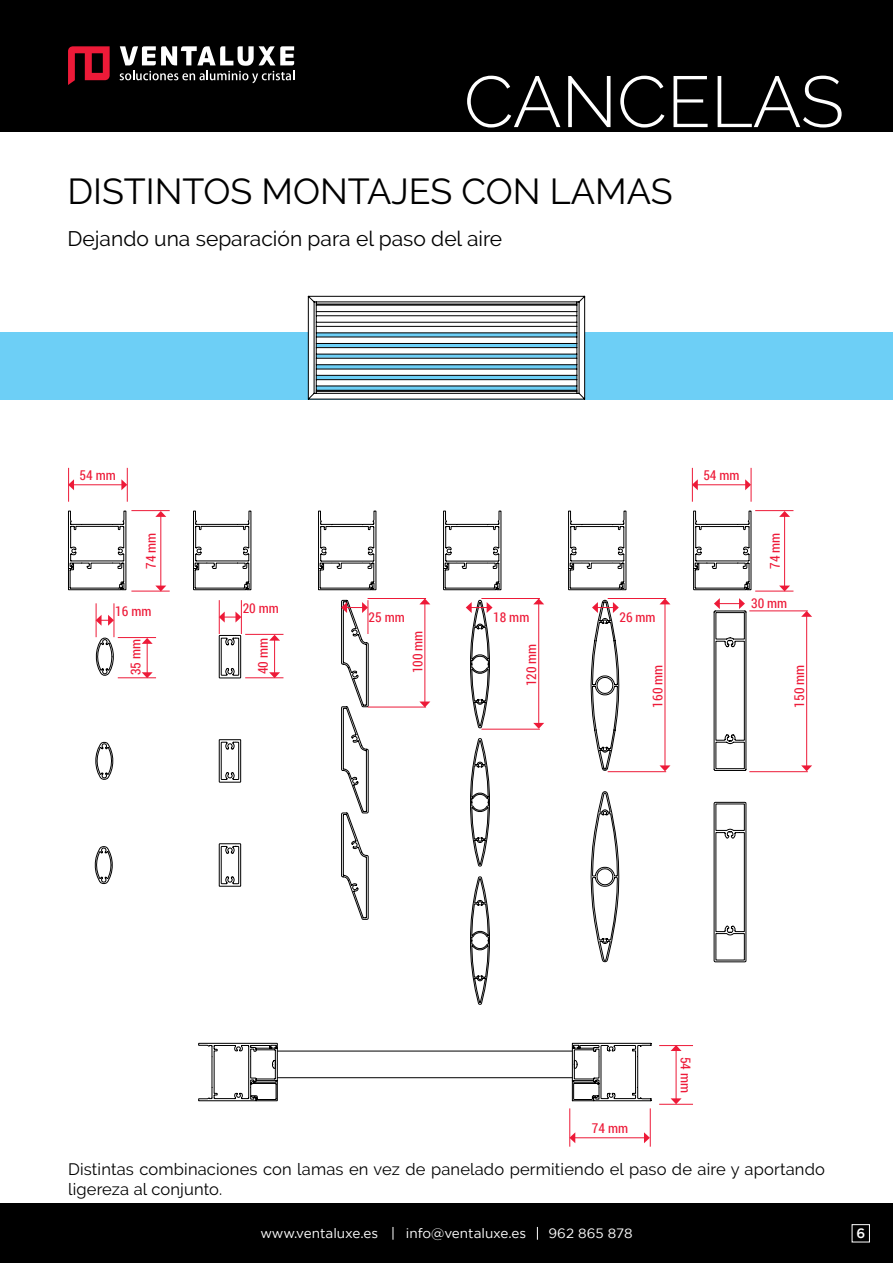
<style>
.page{position:relative;width:893px;height:1263px;background:#fff}
.page>*{position:absolute;margin:0;border:0;box-sizing:border-box;transform-origin:0 0}
.t1{font:300 72px "Raleway";color:#fff}
.t2{font:36px "Raleway";color:#000}
.t3{font:21px "Raleway";color:#000}
.t4{font:16.5px/19.8px "Raleway";letter-spacing:.01em;color:#000}
.t5{font:13.5px "Roboto Condensed";color:#ed1a38}
.t6{font:13.5px "Gotham";color:#fff}
.t7{font:500 13.5px "Gotham";color:#fff}
</style>
<div class="page">
<div style="left:0;top:332px;width:893px;height:67px;background:#6dcff6"></div>
<div style="left:0;top:0;width:893px;height:131px;background:#000"></div>
<div style="left:0;top:1204px;width:893px;height:59px;background:#000"></div>
<svg style="left:393px;top:1227px;width:1px;height:13px"></svg>
<svg style="left:537px;top:1227px;width:1px;height:13px"></svg>
<div style="left:852px;top:1224px;width:18px;height:18px;border:1px solid #fff"></div>
<svg style="left:68px;top:46px;width:42px;height:39px"></svg>
<svg style="left:120px;top:46px;width:174px;height:37px"></svg>
<hr style="left:692px;top:468px;width:1px;height:34px;background:#ed1a38">
<hr style="left:68px;top:468px;width:1px;height:34px;background:#ed1a38">
<hr style="left:751px;top:468px;width:1px;height:34px;background:#ed1a38">
<hr style="left:127px;top:468px;width:1px;height:34px;background:#ed1a38">
<svg style="left:68px;top:510px;width:59px;height:374px"></svg>
<svg style="left:193px;top:510px;width:59px;height:377px"></svg>
<svg style="left:318px;top:510px;width:59px;height:410px"></svg>
<svg style="left:443px;top:510px;width:59px;height:495px"></svg>
<svg style="left:568px;top:510px;width:59px;height:452px"></svg>
<svg style="left:693px;top:510px;width:59px;height:453px"></svg>
<hr style="left:697px;top:484px;width:49px;height:1px;background:#ed1a38">
<svg style="left:692px;top:479px;width:6px;height:11px"></svg>
<svg style="left:745px;top:479px;width:6px;height:11px"></svg>
<hr style="left:73px;top:484px;width:49px;height:1px;background:#ed1a38">
<svg style="left:68px;top:479px;width:6px;height:11px"></svg>
<svg style="left:121px;top:479px;width:6px;height:11px"></svg>
<hr style="left:147px;top:643px;width:1px;height:30px;background:#ed1a38">
<svg style="left:142px;top:672px;width:11px;height:5px"></svg>
<svg style="left:142px;top:638px;width:11px;height:6px"></svg>
<hr style="left:274px;top:640px;width:1px;height:33px;background:#ed1a38">
<svg style="left:269px;top:672px;width:11px;height:5px"></svg>
<svg style="left:269px;top:635px;width:11px;height:6px"></svg>
<hr style="left:424px;top:603px;width:1px;height:99px;background:#ed1a38">
<svg style="left:419px;top:701px;width:11px;height:6px"></svg>
<svg style="left:420px;top:598px;width:10px;height:6px"></svg>
<hr style="left:538px;top:603px;width:1px;height:121px;background:#ed1a38">
<svg style="left:533px;top:723px;width:11px;height:6px"></svg>
<svg style="left:533px;top:599px;width:11px;height:5px"></svg>
<hr style="left:665px;top:603px;width:1px;height:163px;background:#ed1a38">
<svg style="left:659px;top:765px;width:11px;height:6px"></svg>
<svg style="left:660px;top:598px;width:10px;height:6px"></svg>
<hr style="left:806px;top:616px;width:1px;height:150px;background:#ed1a38">
<svg style="left:801px;top:765px;width:11px;height:6px"></svg>
<svg style="left:801px;top:611px;width:11px;height:6px"></svg>
<hr style="left:784px;top:516px;width:1px;height:70px;background:#ed1a38">
<svg style="left:779px;top:585px;width:11px;height:6px"></svg>
<svg style="left:779px;top:511px;width:11px;height:6px"></svg>
<hr style="left:160px;top:516px;width:1px;height:70px;background:#ed1a38">
<svg style="left:155px;top:585px;width:11px;height:6px"></svg>
<svg style="left:155px;top:511px;width:11px;height:6px"></svg>
<hr style="left:118px;top:637px;width:38px;height:1px;background:#ed1a38">
<hr style="left:245px;top:634px;width:38px;height:1px;background:#ed1a38">
<hr style="left:368px;top:598px;width:58px;height:1px;background:#ed1a38">
<hr style="left:481px;top:598px;width:59px;height:1px;background:#ed1a38">
<hr style="left:608px;top:598px;width:58px;height:1px;background:#ed1a38">
<hr style="left:749px;top:610px;width:59px;height:1px;background:#ed1a38">
<hr style="left:755px;top:510px;width:38px;height:1px;background:#ed1a38">
<hr style="left:131px;top:510px;width:39px;height:1px;background:#ed1a38">
<hr style="left:118px;top:677px;width:38px;height:1px;background:#ed1a38">
<hr style="left:245px;top:677px;width:38px;height:1px;background:#ed1a38">
<hr style="left:368px;top:707px;width:58px;height:1px;background:#ed1a38">
<hr style="left:481px;top:729px;width:59px;height:1px;background:#ed1a38">
<hr style="left:608px;top:771px;width:58px;height:1px;background:#ed1a38">
<hr style="left:749px;top:771px;width:59px;height:1px;background:#ed1a38">
<hr style="left:755px;top:591px;width:38px;height:1px;background:#ed1a38">
<hr style="left:131px;top:591px;width:39px;height:1px;background:#ed1a38">
<svg style="left:198px;top:1042px;width:454px;height:60px"></svg>
<hr style="left:659px;top:1045px;width:34px;height:1px;background:#ed1a38">
<hr style="left:659px;top:1104px;width:34px;height:1px;background:#ed1a38">
<hr style="left:676px;top:1050px;width:1px;height:49px;background:#ed1a38">
<svg style="left:671px;top:1045px;width:11px;height:6px"></svg>
<svg style="left:671px;top:1098px;width:11px;height:6px"></svg>
<hr style="left:574px;top:1137px;width:71px;height:1px;background:#ed1a38">
<svg style="left:570px;top:1132px;width:5px;height:11px"></svg>
<svg style="left:644px;top:1132px;width:6px;height:11px"></svg>
<hr style="left:650px;top:1108px;width:1px;height:39px;background:#ed1a38">
<hr style="left:569px;top:1108px;width:1px;height:39px;background:#ed1a38">
<svg style="left:308px;top:296px;width:277px;height:104px"></svg>
<h1 class="t1" style="left:464px;top:60px;width:382px">CANCELAS</h1>
<h2 class="t2" style="left:68px;top:170px;width:221px">DISTINTOS monta</h2>
<h2 class="t2" style="left:392px;top:170px;width:96px">jes con</h2>
<h2 class="t2" style="left:550px;top:170px;width:25px">lamas</h2>
<p class="t3" style="left:68px;top:226px;width:436px">Dejando una separación para el paso del aire</p>
<p class="t5" style="left:80px;top:466px;width:38px">54 mm</p>
<p class="t5" style="left:703px;top:466px;width:38px">54 mm</p>
<p class="t5" style="left:142px;top:569px;width:38px;rotate:-90deg">74 mm</p>
<p class="t5" style="left:765px;top:569px;width:38px;rotate:-90deg">74 mm</p>
<p class="t5" style="left:115px;top:602px;width:38px">16 mm</p>
<p class="t5" style="left:243px;top:599px;width:38px">20 mm</p>
<p class="t5" style="left:369px;top:608px;width:38px">25 mm</p>
<p class="t5" style="left:493px;top:608px;width:38px">18 mm</p>
<p class="t5" style="left:619px;top:608px;width:38px">26 mm</p>
<p class="t5" style="left:751px;top:593px;width:38px">30 mm</p>
<p class="t5" style="left:126px;top:675px;width:38px;rotate:-90deg">35 mm</p>
<p class="t5" style="left:254px;top:674px;width:38px;rotate:-90deg">40 mm</p>
<p class="t5" style="left:408px;top:673px;width:44px;rotate:-90deg">100 mm</p>
<p class="t5" style="left:522px;top:686px;width:44px;rotate:-90deg">120 mm</p>
<p class="t5" style="left:648px;top:707px;width:44px;rotate:-90deg">160 mm</p>
<p class="t5" style="left:790px;top:707px;width:44px;rotate:-90deg">150 mm</p>
<p class="t5" style="left:592px;top:1119px;width:38px">74 mm</p>
<p class="t5" style="left:695px;top:1056px;width:38px;rotate:90deg">54 mm</p>
<p class="t4" style="left:68px;top:1159px;width:758px">Distintas combinaciones con lamas en vez de panelado permitiendo el paso de aire y aportando ligereza al conjunto.</p>
<p class="t6" style="left:260px;top:1226px;width:119px">www.ventaluxe.es</p>
<p class="t6" style="left:406px;top:1226px;width:122px">info@ventaluxe.es</p>
<p class="t6" style="left:549px;top:1226px;width:85px">962 865 878</p>
<p class="t7" style="left:856px;top:1225px;width:10px">6</p>
</div>
